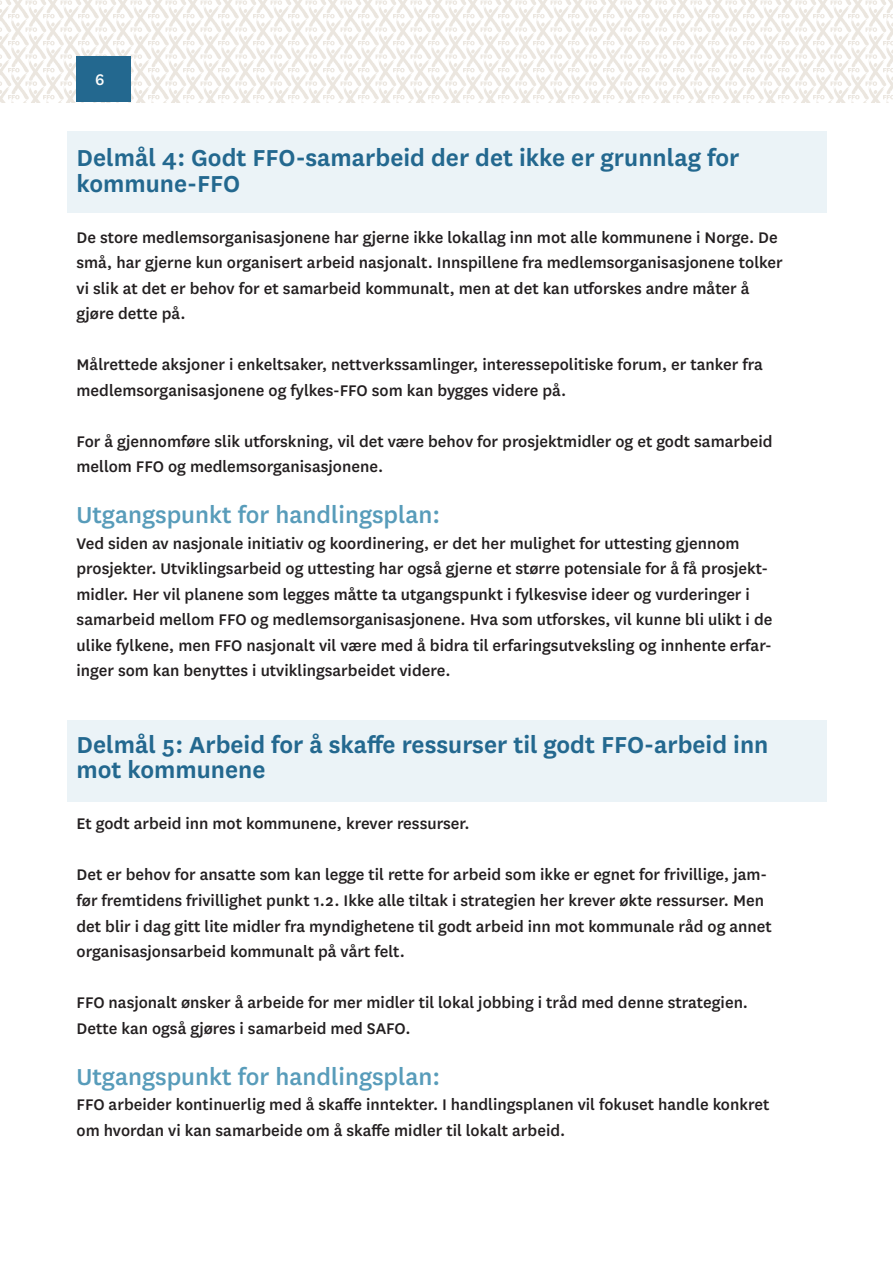
<style>
.page{position:relative;width:893px;height:1263px;background:#fff}
.page>*{position:absolute;margin:0;border:0;box-sizing:border-box;transform-origin:0 0}
.t1{font:600 27px/25.5px "National";color:#23688f}
.t2{font:500 27px "National";color:#589cba}
.t3{font:500 18px/25.5px "National";color:#231f20}
.t4{font:500 18px "National";color:#fffefc}
</style>
<div class="page">
<svg style="left:0;top:0;width:893px;height:102px"></svg>
<div style="left:77px;top:57px;width:54px;height:45px;background:#23688f"></div>
<div style="left:67px;top:132px;width:759px;height:81px;background:#ebf3f7"></div>
<div style="left:67px;top:720px;width:759px;height:81px;background:#ebf3f7"></div>
<p class="t4" style="left:95px;top:68px;width:11px">6</p>
<p class="t1" style="left:77px;top:144px;width:664px">Delmål 4: Godt FFO-samarbeid der det ikke er grunnlag for kommune-FFO</p>
<p class="t3" style="left:77px;top:224px;width:708px">De store medlemsorganisasjonene har gjerne ikke lokallag inn mot alle kommunene i Norge. De små, har gjerne kun organisert arbeid nasjonalt. Innspillene fra medlemsorganisasjonene tolker vi slik at det er behov for et samarbeid kommunalt, men at det kan utforskes andre måter å gjøre dette på.</p>
<p class="t3" style="left:77px;top:351px;width:688px">Målrettede aksjoner i enkeltsaker, nettverkssamlinger, interessepolitiske forum, er tanker fra medlemsorganisasjonene og fylkes-FFO som kan bygges videre på.</p>
<p class="t3" style="left:77px;top:428px;width:698px">For å gjennomføre slik utforskning, vil det være behov for prosjektmidler og et godt samarbeid mellom FFO og medlemsorganisasjonene.</p>
<p class="t2" style="left:77px;top:497px;width:365px">Utgangspunkt for handlingsplan:</p>
<p class="t3" style="left:77px;top:530px;width:697px">Ved siden av nasjonale initiativ og koordinering, er det her mulighet for uttesting gjennom prosjekter. Utviklingsarbeid og uttesting har også gjerne et større potensiale for å få prosjekt&shy;midler. Her vil planene som legges måtte ta utgangspunkt i fylkesvise ideer og vurderinger i samarbeid mellom FFO og medlemsorganisasjonene. Hva som utforskes, vil kunne bli ulikt i de ulike fylkene, men FFO nasjonalt vil være med å bidra til erfaringsutveksling og innhente erfar&shy;inger som kan benyttes i utviklingsarbeidet videre.</p>
<p class="t1" style="left:77px;top:730px;width:693px">Delmål 5: Arbeid for å skaffe ressurser til godt FFO-arbeid inn mot kommunene</p>
<p class="t3" style="left:77px;top:810px;width:395px">Et godt arbeid inn mot kommunene, krever ressurser.</p>
<p class="t3" style="left:77px;top:861px;width:697px">Det er behov for ansatte som kan legge til rette for arbeid som ikke er egnet for frivillige, jam&shy;før fremtidens frivillighet punkt 1.2. Ikke alle tiltak i strategien her krever økte ressurser. Men det blir i dag gitt lite midler fra myndighetene til godt arbeid inn mot kommunale råd og annet organisasjonsarbeid kommunalt på vårt felt.</p>
<p class="t3" style="left:77px;top:989px;width:673px">FFO nasjonalt ønsker å arbeide for mer midler til lokal jobbing i tråd med denne strategien.<br>Dette kan også gjøres i samarbeid med SAFO.</p>
<p class="t2" style="left:77px;top:1058px;width:365px">Utgangspunkt for handlingsplan:</p>
<p class="t3" style="left:77px;top:1091px;width:694px">FFO arbeider kontinuerlig med å skaffe inntekter. I handlingsplanen vil fokuset handle konkret om hvordan vi kan samarbeide om å skaffe midler til lokalt arbeid.</p>
</div>
